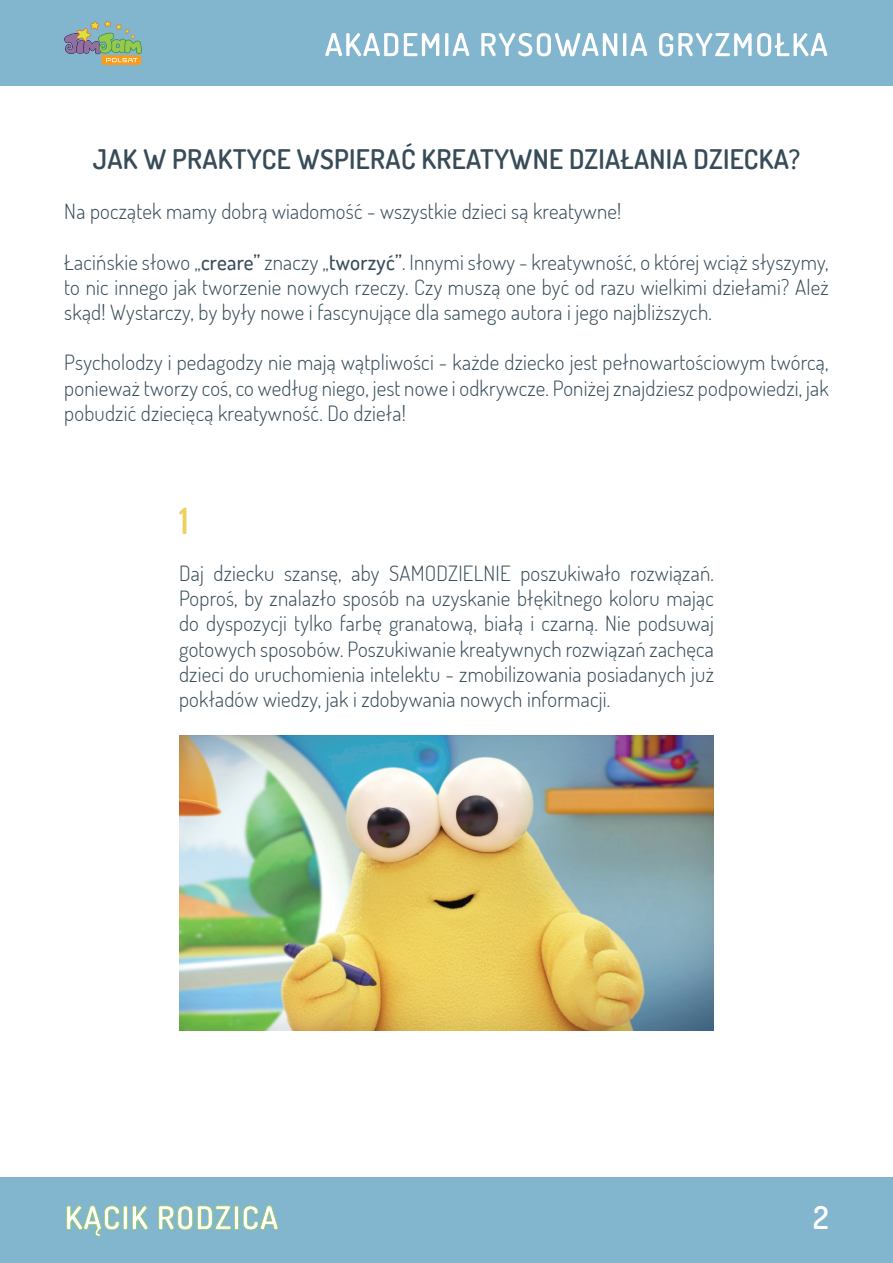
<style>
.page{position:relative;width:893px;height:1263px;background:#fff}
.page>*{position:absolute;margin:0;border:0;box-sizing:border-box;transform-origin:0 0}
.t1{font:600 36px "Dosis";color:#ebd15f}
.t2{font:600 31.5px "Dosis";color:#fff}
.t3{font:600 27px "Dosis";letter-spacing:.01em;color:#374c58}
.t4{font:300 21px/25.2px "Dosis";letter-spacing:.01em;color:#374c58;text-align:justify}
.s1{font-weight:500}
</style>
<div class="page">
<div style="left:0;top:1178px;width:893px;height:85px;background:#82b5ce"></div>
<div style="left:0;top:0;width:893px;height:85px;background:#82b5ce"></div>
<svg style="left:325px;top:33px;width:73px;height:23px"></svg>
<svg style="left:404px;top:33px;width:35px;height:23px"></svg>
<svg style="left:445px;top:33px;width:24px;height:23px"></svg>
<svg style="left:481px;top:33px;width:136px;height:23px"></svg>
<svg style="left:623px;top:33px;width:24px;height:23px"></svg>
<svg style="left:659px;top:33px;width:168px;height:23px"></svg>
<svg style="left:64px;top:21px;width:78px;height:44px"></svg>
<svg style="left:66px;top:1205px;width:82px;height:31px"></svg>
<svg style="left:158px;top:1205px;width:120px;height:25px"></svg>
<img style="left:180px;top:736px;width:533px;height:295px">
<p class="t3" style="left:93px;top:141px;width:709px">JAK W PRAKTYCE WSPIERAĆ KREATYWNE DZIAŁANIA DZIECKA?</p>
<p class="t4" style="left:64px;top:198px;width:558px">Na początek mamy dobrą wiadomość - wszystkie dzieci są kreatywne!</p>
<p class="t4" style="left:64px;top:249px;width:766px">Łacińskie słowo „<span class="s1">creare”</span> znaczy „<span class="s1">tworzyć”</span>. Innymi słowy - kreatywność, o której wciąż słyszymy, to nic innego jak tworzenie nowych rzeczy. Czy muszą one być od razu wielkimi dziełami? Ależ skąd! Wystarczy, by były nowe i fascynujące dla samego autora i jego najbliższych.</p>
<p class="t4" style="left:64px;top:349px;width:766px">Psycholodzy i pedagodzy nie mają wątpliwości - każde dziecko jest pełnowartościowym twórcą, ponieważ tworzy coś, co według niego, jest nowe i odkrywcze. Poniżej znajdziesz podpowiedzi, jak pobudzić dziecięcą kreatywność. Do dzieła!</p>
<h1 class="t1" style="left:179px;top:498px;width:11px">1</h1>
<p class="t4" style="left:179px;top:560px;width:536px">Daj dziecku szansę, aby SAMODZIELNIE poszukiwało rozwiązań.<br>Poproś, by znalazło sposób na uzyskanie błękitnego koloru mając do dyspozycji tylko farbę granatową, białą i czarną. Nie podsuwaj gotowych sposobów. Poszukiwanie kreatywnych rozwiązań zachęca dzieci do uruchomienia intelektu - zmobilizowania posiadanych już pokładów wiedzy, jak i zdobywania nowych informacji.</p>
<h2 class="t2" style="left:813px;top:1197px;width:17px">2</h2>
</div>
